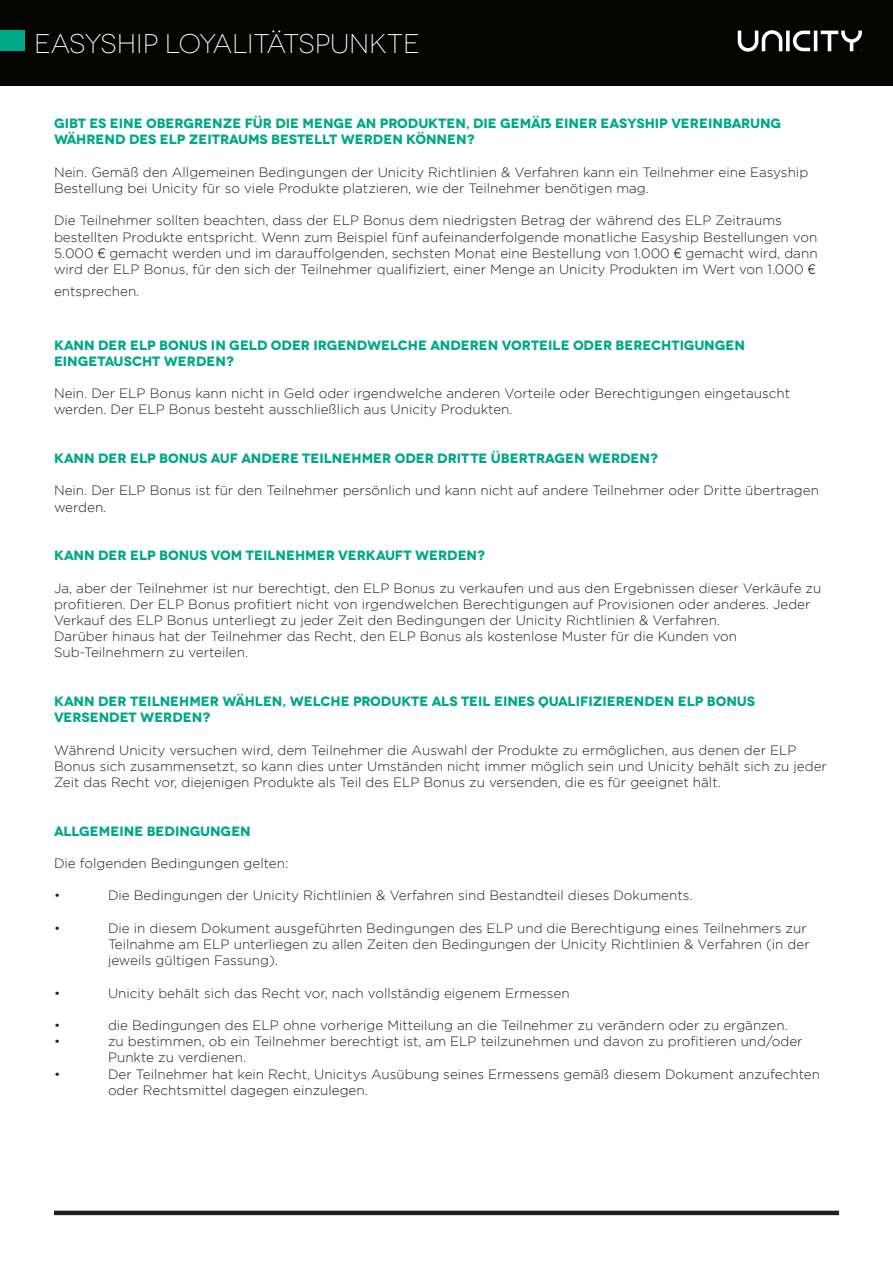
<style>
.page{position:relative;width:893px;height:1263px;background:#fff}
.page>*{position:absolute;margin:0;border:0;box-sizing:border-box;transform-origin:0 0}
.t1{font:300 27px "Novecentowide";letter-spacing:-.005em;color:#fff}
.t2{font:300 13.5px/16.2px "Gotham";color:#231f20}
.t3{font:700 13.5px/16.2px "Novecentowide";color:#00a887}
.s1{font-family:"Helvetica Neue"}
</style>
<div class="page">
<div style="left:0;top:0;width:893px;height:86px;background:#040503"></div>
<svg style="left:738px;top:30px;width:124px;height:22px"></svg>
<hr style="left:54px;top:1211px;width:785px;height:4px;background:#231f20">
<div style="left:0;top:30px;width:24px;height:21px;background:#00a887"></div>
<p class="t1" style="left:34px;top:28px;width:387px">EASYSHIP LOYALITÄTSPUNKTE</p>
<p class="t3" style="left:54px;top:115px;width:729px">GIBT ES EINE OBERGRENZE FÜR DIE MENGE AN PRODUKTEN, DIE GEMÄß EINER EASYSHIP VEREINBARUNG<br>WÄHREND DES ELP ZEITRAUMS BESTELLT WERDEN KÖNNEN?</p>
<p class="t2" style="left:54px;top:164px;width:756px">Nein. Gemäß den Allgemeinen Bedingungen der Unicity Richtlinien &amp; Verfahren kann ein Teilnehmer eine Easyship<br>Bestellung bei Unicity für so viele Produkte platzieren, wie der Teilnehmer benötigen mag.</p>
<p class="t2" style="left:54px;top:212px;width:729px">Die Teilnehmer sollten beachten, dass der ELP Bonus dem niedrigsten Betrag der während des ELP Zeitraums</p>
<p class="t2" style="left:54px;top:228px;width:765px;text-align:justify">bestellten Produkte entspricht. Wenn zum Beispiel fünf aufeinanderfolgende monatliche Easyship Bestellungen von 5.000 <span class="s1">€</span> gemacht werden und im darauffolgenden, sechsten Monat eine Bestellung von 1.000 <span class="s1">€</span> gemacht wird, dann wird der ELP Bonus, für den sich der Teilnehmer qualifiziert, einer Menge an Unicity Produkten im Wert von 1.000 <span class="s1">€</span></p>
<p class="t2" style="left:54px;top:282px;width:87px">entsprechen.</p>
<p class="t3" style="left:54px;top:337px;width:692px">KANN DER ELP BONUS IN GELD ODER IRGENDWELCHE ANDEREN VORTEILE ODER BERECHTIGUNGEN</p>
<p class="t3" style="left:54px;top:353px;width:181px">EINGETAUSCHT WERDEN?</p>
<p class="t2" style="left:54px;top:385px;width:738px">Nein. Der ELP Bonus kann nicht in Geld oder irgendwelche anderen Vorteile oder Berechtigungen eingetauscht werden. Der ELP Bonus besteht ausschließlich aus Unicity Produkten.</p>
<p class="t3" style="left:54px;top:450px;width:606px">KANN DER ELP BONUS AUF ANDERE TEILNEHMER ODER DRITTE ÜBERTRAGEN WERDEN?</p>
<p class="t2" style="left:54px;top:482px;width:766px">Nein. Der ELP Bonus ist für den Teilnehmer persönlich und kann nicht auf andere Teilnehmer oder Dritte übertragen werden.</p>
<p class="t3" style="left:54px;top:547px;width:433px">KANN DER ELP BONUS VOM TEILNEHMER VERKAUFT WERDEN?</p>
<p class="t2" style="left:54px;top:579px;width:769px">Ja, aber der Teilnehmer ist nur berechtigt, den ELP Bonus zu verkaufen und aus den Ergebnissen dieser Verkäufe zu profitieren. Der ELP Bonus profitiert nicht von irgendwelchen Berechtigungen auf Provisionen oder anderes. Jeder<br>Verkauf des ELP Bonus unterliegt zu jeder Zeit den Bedingungen der Unicity Richtlinien &amp; Verfahren.</p>
<p class="t2" style="left:54px;top:628px;width:685px">Darüber hinaus hat der Teilnehmer das Recht, den ELP Bonus als kostenlose Muster für die Kunden von</p>
<p class="t2" style="left:54px;top:644px;width:196px">Sub-Teilnehmern zu verteilen.</p>
<p class="t3" style="left:54px;top:693px;width:703px">KANN DER TEILNEHMER WÄHLEN, WELCHE PRODUKTE ALS TEIL EINES QUALIFIZIERENDEN ELP BONUS</p>
<p class="t3" style="left:54px;top:709px;width:158px">VERSENDET WERDEN?</p>
<p class="t2" style="left:54px;top:741px;width:774px">Während Unicity versuchen wird, dem Teilnehmer die Auswahl der Produkte zu ermöglichen, aus denen der ELP<br>Bonus sich zusammensetzt, so kann dies unter Umständen nicht immer möglich sein und Unicity behält sich zu jeder<br>Zeit das Recht vor, diejenigen Produkte als Teil des ELP Bonus zu versenden, die es für geeignet hält.</p>
<p class="t3" style="left:54px;top:823px;width:198px">ALLGEMEINE BEDINGUNGEN</p>
<p class="t2" style="left:54px;top:855px;width:236px">Die folgenden Bedingungen gelten:</p>
<p class="t2" style="left:54px;top:887px;width:8px">•</p>
<p class="t2" style="left:108px;top:887px;width:586px">Die Bedingungen der Unicity Richtlinien &amp; Verfahren sind Bestandteil dieses Dokuments.</p>
<p class="t2" style="left:54px;top:920px;width:8px">•</p>
<p class="t2" style="left:108px;top:920px;width:703px">Die in diesem Dokument ausgeführten Bedingungen des ELP und die Berechtigung eines Teilnehmers zur<br>Teilnahme am ELP unterliegen zu allen Zeiten den Bedingungen der Unicity Richtlinien &amp; Verfahren (in der jeweils gültigen Fassung).</p>
<p class="t2" style="left:54px;top:984px;width:8px">•</p>
<p class="t2" style="left:108px;top:984px;width:463px">Unicity behält sich das Recht vor, nach vollständig eigenem Ermessen</p>
<p class="t2" style="left:54px;top:1017px;width:8px">•</p>
<p class="t2" style="left:108px;top:1017px;width:681px">die Bedingungen des ELP ohne vorherige Mitteilung an die Teilnehmer zu verändern oder zu ergänzen.</p>
<p class="t2" style="left:54px;top:1033px;width:8px">•</p>
<p class="t2" style="left:108px;top:1033px;width:696px">zu bestimmen, ob ein Teilnehmer berechtigt ist, am ELP teilzunehmen und davon zu profitieren und/oder<br>Punkte zu verdienen.</p>
<p class="t2" style="left:54px;top:1065px;width:8px">•</p>
<p class="t2" style="left:108px;top:1065px;width:714px">Der Teilnehmer hat kein Recht, Unicitys Ausübung seines Ermessens gemäß diesem Dokument anzufechten oder Rechtsmittel dagegen einzulegen.</p>
</div>
